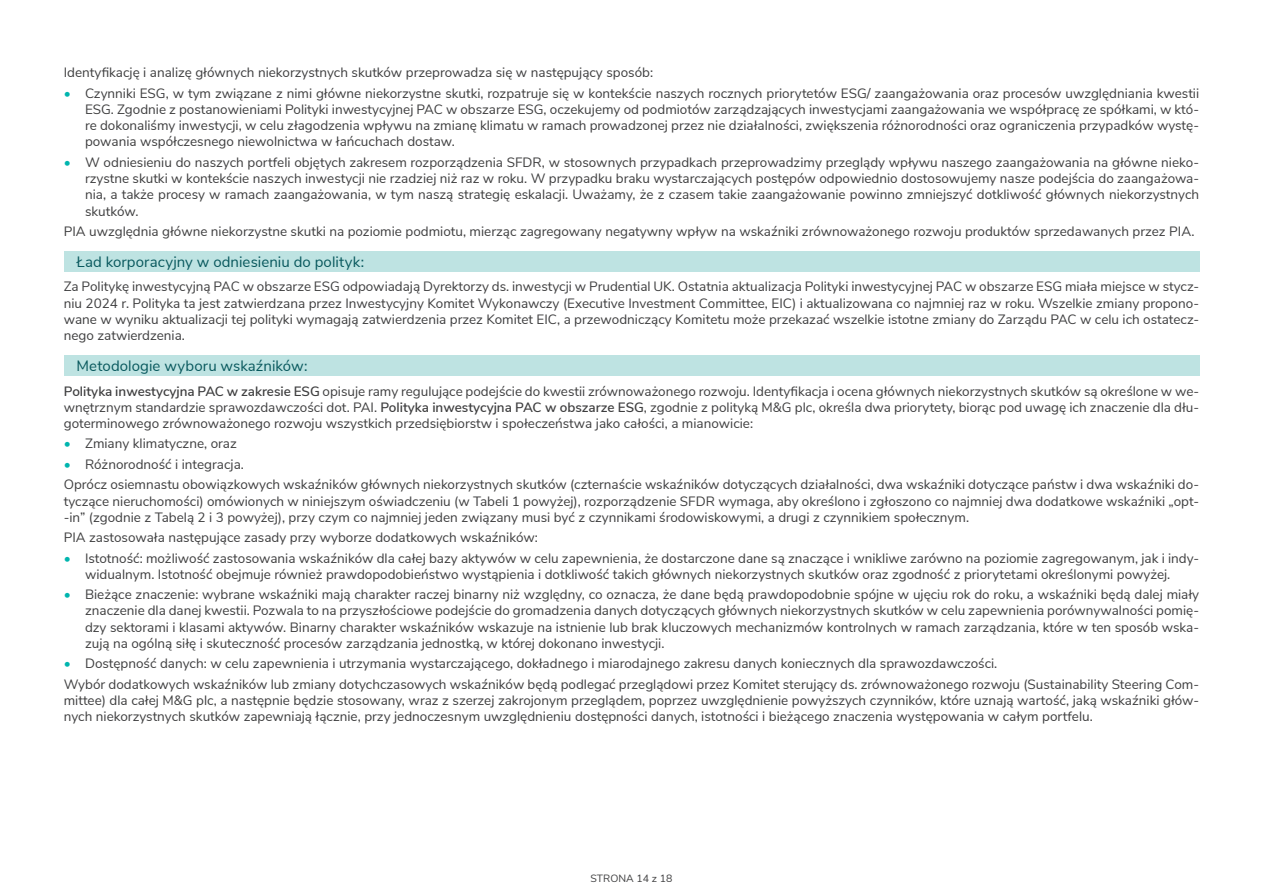
<style>
.page{position:relative;width:1263px;height:893px;background:#fff}
.page>*{position:absolute;margin:0;border:0;box-sizing:border-box;transform-origin:0 0}
.podrozdział{font:15px "Nunito Sans";letter-spacing:.005em;color:#08585d}
.tekst_9pt{font:13.5px/16.2px "Nunito Sans";color:#3e3e3f;text-align:justify}
.t1{font:10.5px "Nunito Sans";color:#3e3e3f}
.s1{color:#00b5ae}
.s2{font-weight:600}
</style>
<div class="page">
<div style="left:64px;top:252px;width:1135px;height:20px;background:#bee3e2"></div>
<div style="left:64px;top:356px;width:1135px;height:20px;background:#bee3e2"></div>
<p class="tekst_9pt" style="left:64px;top:64px;width:591px">Identyfikację i analizę głównych niekorzystnych skutków przeprowadza się w następujący sposób:</p>
<p class="tekst_9pt" style="left:85px;top:84px;width:1116px;text-indent:-21px"><span class="s1">•</span> Czynniki ESG, w tym związane z nimi główne niekorzystne skutki, rozpatruje się w kontekście naszych rocznych priorytetów ESG/ zaangażowania oraz procesów uwzględniania kwestii ESG. Zgodnie z postanowieniami Polityki inwestycyjnej PAC w obszarze ESG, oczekujemy od podmiotów zarządzających inwestycjami zaangażowania we współpracę ze spółkami, w któ&shy;re dokonaliśmy inwestycji, w celu złagodzenia wpływu na zmianę klimatu w ramach prowadzonej przez nie działalności, zwiększenia różnorodności oraz ograniczenia przypadków wystę&shy;powania współczesnego niewolnictwa w łańcuchach dostaw.</p>
<p class="tekst_9pt" style="left:85px;top:153px;width:1116px;text-indent:-21px"><span class="s1">•</span> W odniesieniu do naszych portfeli objętych zakresem rozporządzenia SFDR, w stosownych przypadkach przeprowadzimy przeglądy wpływu naszego zaangażowania na główne nieko&shy;rzystne skutki w kontekście naszych inwestycji nie rzadziej niż raz w roku. W przypadku braku wystarczających postępów odpowiednio dostosowujemy nasze podejścia do zaangażowa&shy;nia, a także procesy w ramach zaangażowania, w tym naszą strategię eskalacji. Uważamy, że z czasem takie zaangażowanie powinno zmniejszyć dotkliwość głównych niekorzystnych skutków.</p>
<p class="tekst_9pt" style="left:64px;top:222px;width:1132px">PIA uwzględnia główne niekorzystne skutki na poziomie podmiotu, mierząc zagregowany negatywny wpływ na wskaźniki zrównoważonego rozwoju produktów sprzedawanych przez PIA.</p>
<p class="podrozdział" style="left:77px;top:251px;width:289px">Ład korporacyjny w odniesieniu do polityk:</p>
<p class="tekst_9pt" style="left:64px;top:278px;width:1137px">Za Politykę inwestycyjną PAC w obszarze ESG odpowiadają Dyrektorzy ds. inwestycji w Prudential UK. Ostatnia aktualizacja Polityki inwestycyjnej PAC w obszarze ESG miała miejsce w stycz&shy;niu 2024 r. Polityka ta jest zatwierdzana przez Inwestycyjny Komitet Wykonawczy (Executive Investment Committee, EIC) i aktualizowana co najmniej raz w roku. Wszelkie zmiany propono&shy;wane w wyniku aktualizacji tej polityki wymagają zatwierdzenia przez Komitet EIC, a przewodniczący Komitetu może przekazać wszelkie istotne zmiany do Zarządu PAC w celu ich ostatecz&shy;nego zatwierdzenia.</p>
<p class="podrozdział" style="left:77px;top:355px;width:232px">Metodologie wyboru wskaźników:</p>
<p class="tekst_9pt" style="left:64px;top:382px;width:1137px"><span class="s2">Polityka inwestycyjna PAC w zakresie ESG</span> opisuje ramy regulujące podejście do kwestii zrównoważonego rozwoju. Identyfikacja i ocena głównych niekorzystnych skutków są określone w we&shy;wnętrznym standardzie sprawozdawczości dot. PAI. <span class="s2">Polityka inwestycyjna PAC w obszarze ESG</span>, zgodnie z polityką M&amp;G plc, określa dwa priorytety, biorąc pod uwagę ich znaczenie dla dłu&shy;goterminowego zrównoważonego rozwoju wszystkich przedsiębiorstw i społeczeństwa jako całości, a mianowicie:</p>
<p class="tekst_9pt" style="left:64px;top:435px;width:175px"><span class="s1">•</span> Zmiany klimatyczne, oraz</p>
<p class="tekst_9pt" style="left:64px;top:455px;width:182px"><span class="s1">•</span> Różnorodność i integracja.</p>
<p class="tekst_9pt" style="left:64px;top:476px;width:1137px">Oprócz osiemnastu obowiązkowych wskaźników głównych niekorzystnych skutków (czternaście wskaźników dotyczących działalności, dwa wskaźniki dotyczące państw i dwa wskaźniki do&shy;tyczące nieruchomości) omówionych w niniejszym oświadczeniu (w Tabeli 1 powyżej), rozporządzenie SFDR wymaga, aby określono i zgłoszono co najmniej dwa dodatkowe wskaźniki „opt--in” (zgodnie z Tabelą 2 i 3 powyżej), przy czym co najmniej jeden związany musi być z czynnikami środowiskowymi, a drugi z czynnikiem społecznym.</p>
<p class="tekst_9pt" style="left:64px;top:528px;width:476px">PIA zastosowała następujące zasady przy wyborze dodatkowych wskaźników:</p>
<p class="tekst_9pt" style="left:64px;top:549px;width:1137px;text-align:center"><span class="s1">•</span> Istotność: możliwość zastosowania wskaźników dla całej bazy aktywów w celu zapewnienia, że dostarczone dane są znaczące i wnikliwe zarówno na poziomie zagregowanym, jak i indy&shy;widualnym. Istotność obejmuje również prawdopodobieństwo wystąpienia i dotkliwość takich głównych niekorzystnych skutków oraz zgodność z priorytetami określonymi powyżej.</p>
<p class="tekst_9pt" style="left:85px;top:586px;width:1116px;text-indent:-21px"><span class="s1">•</span> Bieżące znaczenie: wybrane wskaźniki mają charakter raczej binarny niż względny, co oznacza, że dane będą prawdopodobnie spójne w ujęciu rok do roku, a wskaźniki będą dalej miały znaczenie dla danej kwestii. Pozwala to na przyszłościowe podejście do gromadzenia danych dotyczących głównych niekorzystnych skutków w celu zapewnienia porównywalności pomię&shy;dzy sektorami i klasami aktywów. Binarny charakter wskaźników wskazuje na istnienie lub brak kluczowych mechanizmów kontrolnych w ramach zarządzania, które w ten sposób wska&shy;zują na ogólną siłę i skuteczność procesów zarządzania jednostką, w której dokonano inwestycji.</p>
<p class="tekst_9pt" style="left:64px;top:655px;width:935px"><span class="s1">•</span> Dostępność danych: w celu zapewnienia i utrzymania wystarczającego, dokładnego i miarodajnego zakresu danych koniecznych dla sprawozdawczości.</p>
<p class="tekst_9pt" style="left:64px;top:675px;width:1137px">Wybór dodatkowych wskaźników lub zmiany dotychczasowych wskaźników będą podlegać przeglądowi przez Komitet sterujący ds. zrównoważonego rozwoju (Sustainability Steering Com&shy;mittee) dla całej M&amp;G plc, a następnie będzie stosowany, wraz z szerzej zakrojonym przeglądem, poprzez uwzględnienie powyższych czynników, które uznają wartość, jaką wskaźniki głów&shy;nych niekorzystnych skutków zapewniają łącznie, przy jednoczesnym uwzględnieniu dostępności danych, istotności i bieżącego znaczenia występowania w całym portfelu.</p>
<p class="t1" style="left:591px;top:871px;width:83px">STRONA 14 z 18</p>
</div>
